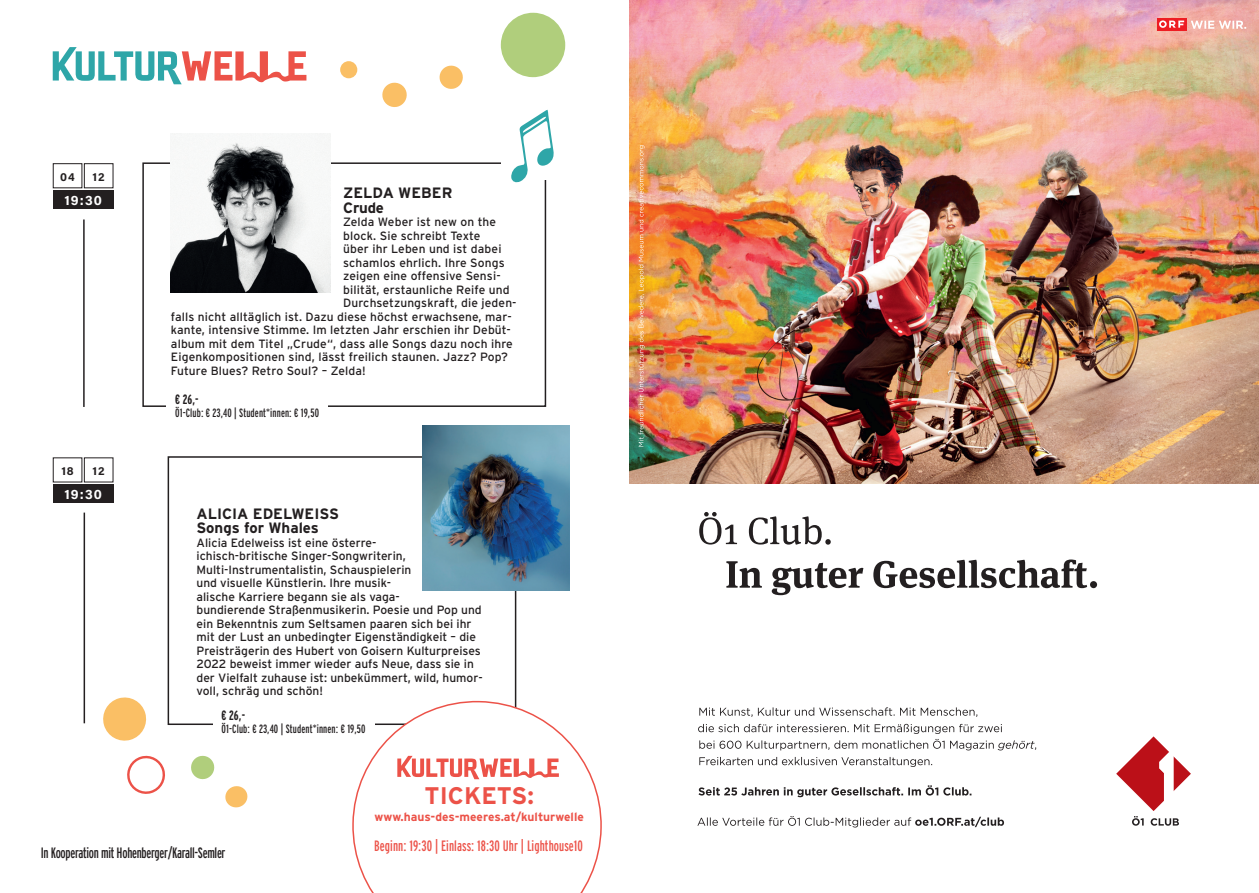
<style>
.page{position:relative;width:1259px;height:893px;background:#fff}
.page>*{position:absolute;margin:0;border:0;box-sizing:border-box;transform-origin:0 0}
.t1{font:700 24px "Interstate";color:#ec5248}
.t2{font:700 15px/14.7px "Interstate";color:#231f20}
.t3{font:15px "Interstate Compressed";letter-spacing:.005em;color:#ec5248}
.t4{font:15px "Interstate Compressed";letter-spacing:-.02em;color:#231f20}
.t5{font:700 13.8px "Acumin Pro";letter-spacing:.075em;color:#fff}
.t6{font:700 13.5px "Interstate Compressed";color:#231f20}
.t7{font:12px/13.5px "Interstate";color:#231f20}
.t8{font:12px "Interstate Compressed";letter-spacing:.01em;color:#231f20}
.t9{font:700 12px "Interstate";color:#ec5248}
.t10{font:700 11.85px "Acumin Pro";letter-spacing:.075em;color:#231f20}
</style>
<div class="page">
<img style="left:629px;top:0;width:630px;height:483px">
<svg style="left:1190px;top:21px;width:56px;height:8px"></svg>
<div style="left:1156px;top:18px;width:30px;height:13px;background:#ee1d23"></div>
<svg style="left:1159px;top:20px;width:25px;height:8px"></svg>
<svg style="left:699px;top:512px;width:131px;height:33px"></svg>
<svg style="left:726px;top:559px;width:371px;height:36px"></svg>
<svg style="left:697px;top:816px;width:307px;height:11px"></svg>
<svg style="left:698px;top:785px;width:273px;height:12px"></svg>
<svg style="left:699px;top:757px;width:233px;height:10px"></svg>
<svg style="left:698px;top:724px;width:338px;height:26px"></svg>
<svg style="left:699px;top:707px;width:278px;height:10px"></svg>
<svg style="left:1116px;top:736px;width:75px;height:90px"></svg>
<img style="left:638px;top:145px;width:6px;height:302px">
<div style="left:142px;top:162px;width:404px;height:245px;border:2px solid #231f20"></div>
<div style="left:53px;top:163px;width:29px;height:25px;border:1px solid #231f20"></div>
<div style="left:53px;top:190px;width:61px;height:18px;background:#231f20"></div>
<div style="left:84px;top:163px;width:29px;height:25px;border:1px solid #231f20"></div>
<img style="left:171px;top:133px;width:160px;height:160px">
<hr style="left:83px;top:219px;width:2px;height:188px;background:#231f20">
<div style="left:500px;top:12px;width:65px;height:65px;background:#b0ce7c;border-radius:50%"></div>
<svg style="left:439px;top:65px;width:24px;height:24px"></svg>
<svg style="left:382px;top:82px;width:25px;height:25px"></svg>
<div style="left:340px;top:61px;width:17px;height:17px;background:#fabf65;border-radius:50%"></div>
<div style="left:501px;top:140px;width:87px;height:40px;background:#fff"></div>
<svg style="left:511px;top:109px;width:43px;height:74px"></svg>
<svg style="left:53px;top:47px;width:253px;height:37px"></svg>
<svg style="left:103px;top:697px;width:44px;height:44px"></svg>
<svg style="left:127px;top:755px;width:38px;height:39px"></svg>
<svg style="left:191px;top:755px;width:24px;height:25px"></svg>
<svg style="left:225px;top:786px;width:23px;height:22px"></svg>
<div style="left:53px;top:484px;width:61px;height:18px;background:#231f20"></div>
<hr style="left:84px;top:513px;width:1px;height:210px;background:#231f20">
<div style="left:168px;top:456px;width:348px;height:269px;border:2px solid #231f20"></div>
<img style="left:422px;top:425px;width:147px;height:166px">
<svg style="left:352px;top:699px;width:250px;height:194px"></svg>
<svg style="left:397px;top:756px;width:162px;height:23px"></svg>
<div style="left:167px;top:392px;width:161px;height:30px;background:#fff"></div>
<div style="left:213px;top:708px;width:162px;height:31px;background:#fff"></div>
<p class="t10" style="left:60px;top:168px;width:16px">04</p>
<p class="t5" style="left:64px;top:191px;width:39px">19:30</p>
<p class="t10" style="left:93px;top:168px;width:14px">12</p>
<p class="t10" style="left:61px;top:463px;width:14px">18</p>
<p class="t5" style="left:64px;top:485px;width:39px">19:30</p>
<p class="t10" style="left:93px;top:463px;width:14px">12</p>
<p class="t2" style="left:343px;top:185px;width:111px">ZELDA WEBER<br>Crude</p>
<p class="t7" style="left:343px;top:215px;width:155px">Zelda Weber ist new on the</p>
<p class="t7" style="left:343px;top:229px;width:139px">block. Sie schreibt Texte</p>
<p class="t7" style="left:343px;top:242px;width:160px">über ihr Leben und ist dabei</p>
<p class="t7" style="left:343px;top:256px;width:163px">schamlos ehrlich. Ihre Songs</p>
<p class="t7" style="left:343px;top:269px;width:159px">zeigen eine offensive Sensi-</p>
<p class="t7" style="left:343px;top:283px;width:168px">bilität, erstaunliche Reife und</p>
<p class="t7" style="left:343px;top:296px;width:175px">Durchsetzungskraft, die jeden-</p>
<p class="t7" style="left:171px;top:310px;width:342px">falls nicht alltäglich ist. Dazu diese höchst erwachsene, mar-</p>
<p class="t7" style="left:171px;top:323px;width:341px">kante, intensive Stimme. Im letzten Jahr erschien ihr Debüt-</p>
<p class="t7" style="left:171px;top:337px;width:343px">album mit dem Titel „Crude“, dass alle Songs dazu noch ihre</p>
<p class="t7" style="left:171px;top:350px;width:338px">Eigenkompositionen sind, lässt freilich staunen. Jazz? Pop?</p>
<p class="t7" style="left:171px;top:364px;width:196px">Future Blues? Retro Soul? – Zelda!</p>
<p class="t6" style="left:175px;top:391px;width:25px">€ 26,-</p>
<p class="t8" style="left:175px;top:406px;width:145px">Ö1-Club: € 23,40 | Student*innen: € 19,50</p>
<p class="t2" style="left:196px;top:506px;width:144px">ALICIA EDELWEISS<br>Songs for Whales</p>
<p class="t7" style="left:196px;top:536px;width:288px">Alicia Edelweiss ist eine österre-<br>ichisch-britische Singer-Songwriterin, Multi-Instrumentalistin, Schauspielerin<br>und visuelle Künstlerin. Ihre musik-<br>alische Karriere begann sie als vaga-<br>bundierende Straßenmusikerin. Poesie und Pop und ein Bekenntnis zum Seltsamen paaren sich bei ihr mit der Lust an unbedingter Eigenständigkeit – die Preisträgerin des Hubert von Goisern Kulturpreises 2022 beweist immer wieder aufs Neue, dass sie in der Vielfalt zuhause ist: unbekümmert, wild, humor&shy;voll, schräg und schön!</p>
<p class="t6" style="left:222px;top:708px;width:25px">€ 26,-</p>
<p class="t8" style="left:222px;top:722px;width:145px">Ö1-Club: € 23,40 | Student*innen: € 19,50</p>
<h1 class="t1" style="left:424px;top:782px;width:111px">TICKETS:</h1>
<p class="t9" style="left:375px;top:810px;width:211px">www.haus-des-meeres.at/kulturwelle</p>
<p class="t4" style="left:41px;top:844px;width:186px">In Kooperation mit Hohenberger/Karall-Semler</p>
<p class="t3" style="left:374px;top:837px;width:210px">Beginn: 19:30 | Einlass: 18:30 Uhr | Lighthouse10</p>
</div>
